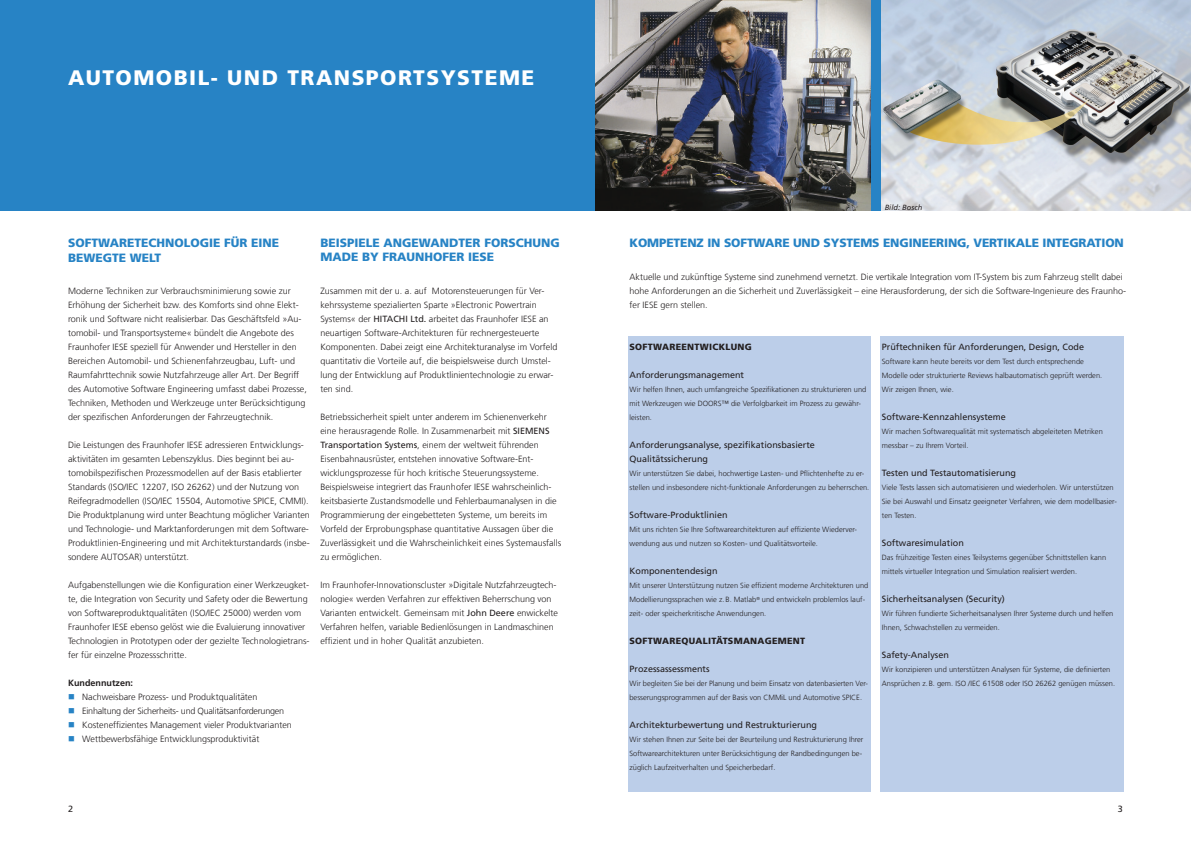
<style>
.page{position:relative;width:1191px;height:842px;background:#fff}
.page>*{position:absolute;margin:0;border:0;box-sizing:border-box;transform-origin:0 0}
.t1{font:900 21px "Frutiger LT Com";letter-spacing:.07em;color:#fff}
.t2{font:900 12px/14.4px "Frutiger LT Com";color:#2783c5}
.t3{font:300 9px/14px "Frutiger LT Com";color:#231f20}
.t4{font:9px/14px "Frutiger LT Com";color:#231f20}
.t5{font:900 9px "Frutiger LT Com";letter-spacing:.03em;color:#231f20}
.t6{font:700 9px "Frutiger LT Com";color:#231f20}
.t7{font:300 7.5px/14px "Frutiger LT Com";color:#231f20}
.t8{font:italic 7.5px "Frutiger LT Com";color:#231f20}
.s1{font-weight:400}
</style>
<div class="page">
<div style="left:0;top:0;width:1191px;height:210px;background:#2783c5"></div>
<img style="left:595px;top:0;width:275px;height:210px">
<img style="left:882px;top:0;width:309px;height:210px">
<div style="left:880px;top:336px;width:244px;height:455px;background:#bccee9"></div>
<div style="left:628px;top:336px;width:242px;height:455px;background:#bccee9"></div>
<h1 class="t1" style="left:68px;top:66px;width:468px">AUTOMOBIL- UND TRANSPORTSYSTEME</h1>
<h2 class="t2" style="left:68px;top:236px;width:213px">SOFTWARETECHNOLOGIE FÜR EINE<br>BEWEGTE WELT</h2>
<p class="t3" style="left:68px;top:284px;width:240px">Moderne Techniken zur Verbrauchsminimierung sowie zur Erhöhung der Sicherheit bzw. des Komforts sind ohne Elekt&shy;ronik und Software nicht realisierbar. Das Geschäftsfeld »Au&shy;tomobil- und Transportsysteme« bündelt die Angebote des Fraunhofer IESE speziell für Anwender und Hersteller in den Bereichen Automobil- und Schienenfahrzeugbau, Luft- und Raumfahrttechnik sowie Nutzfahrzeuge aller Art. Der Begriff des Automotive Software Engineering umfasst dabei Prozesse, Techniken, Methoden und Werkzeuge unter Berücksichtigung der spezifischen Anforderungen der Fahrzeugtechnik.</p>
<p class="t3" style="left:68px;top:438px;width:243px">Die Leistungen des Fraunhofer IESE adressieren Entwicklungs&shy;aktivitäten im gesamten Lebenszyklus. Dies beginnt bei au&shy;tomobilspezifischen Prozessmodellen auf der Basis etablierter Standards (ISO/IEC 12207, ISO 26262) und der Nutzung von Reifegradmodellen (ISO/IEC 15504, Automotive SPICE, CMMI).<br>Die Produktplanung wird unter Beachtung möglicher Varianten und Technologie- und Marktanforderungen mit dem Software-Produktlinien-Engineering und mit Architekturstandards (insbe&shy;sondere AUTOSAR) unterstützt.</p>
<p class="t3" style="left:68px;top:578px;width:243px">Aufgabenstellungen wie die Konfiguration einer Werkzeugket&shy;te, die Integration von Security und Safety oder die Bewertung von Softwareproduktqualitäten (ISO/IEC 25000) werden vom Fraunhofer IESE ebenso gelöst wie die Evaluierung innovativer Technologien in Prototypen oder der gezielte Technologietrans&shy;fer für einzelne Prozessschritte.</p>
<p class="t6" style="left:68px;top:678px;width:67px">Kundennutzen:</p>
<p class="t3" style="left:82px;top:690px;width:211px">Nachweisbare Prozess- und Produktqualitäten Einhaltung der Sicherheits- und Qualitätsanforderungen Kosteneffizientes Management vieler Produktvarianten Wettbewerbsfähige Entwicklungsproduktivität</p>
<h2 class="t2" style="left:320px;top:236px;width:241px">BEISPIELE ANGEWANDTER FORSCHUNG<br>MADE BY FRAUNHOFER IESE</h2>
<p class="t3" style="left:320px;top:284px;width:238px">Zusammen mit der u. a. auf Motorensteuerungen für Ver&shy;kehrssysteme spezialierten Sparte »Electronic Powertrain Systems« der <span class="s1">HITACHI Ltd.</span> arbeitet das Fraunhofer IESE an neuartigen Software-Architekturen für rechnergesteuerte Komponenten. Dabei zeigt eine Architekturanalyse im Vorfeld quantitativ die Vorteile auf, die beispielsweise durch Umstel&shy;lung der Entwicklung auf Produktlinientechnologie zu erwar&shy;ten sind.</p>
<p class="t3" style="left:320px;top:410px;width:242px">Betriebssicherheit spielt unter anderem im Schienenverkehr eine herausragende Rolle. In Zusammenarbeit mit <span class="s1">SIEMENS Transportation Systems</span>, einem der weltweit führenden Eisenbahnausrüster, entstehen innovative Software-Ent&shy;wicklungsprozesse für hoch kritische Steuerungssysteme.<br>Beispielsweise integriert das Fraunhofer IESE wahrscheinlich&shy;keitsbasierte Zustandsmodelle und Fehlerbaumanalysen in die Programmierung der eingebetteten Systeme, um bereits im Vorfeld der Erprobungsphase quantitative Aussagen über die Zuverlässigkeit und die Wahrscheinlichkeit eines Systemausfalls zu ermöglichen.</p>
<p class="t3" style="left:320px;top:578px;width:239px">Im Fraunhofer-Innovationscluster »Digitale Nutzfahrzeugtech&shy;nologie« werden Verfahren zur effektiven Beherrschung von Varianten entwickelt. Gemeinsam mit <span class="s1">John Deere</span> enwickelte Verfahren helfen, variable Bedienlösungen in Landmaschinen effizient und in hoher Qualität anzubieten.</p>
<p class="t8" style="left:884px;top:203px;width:39px">Bild: Bosch</p>
<h2 class="t2" style="left:629px;top:236px;width:496px">KOMPETENZ IN SOFTWARE UND SYSTEMS ENGINEERING, VERTIKALE INTEGRATION</h2>
<p class="t3" style="left:629px;top:270px;width:498px">Aktuelle und zukünftige Systeme sind zunehmend vernetzt. Die vertikale Integration vom IT-System bis zum Fahrzeug stellt dabei hohe Anforderungen an die Sicherheit und Zuverlässigkeit – eine Herausforderung, der sich die Software-Ingenieure des Fraunho&shy;fer IESE gern stellen.</p>
<p class="t5" style="left:629px;top:341px;width:124px">SOFTWAREENTWICKLUNG</p>
<p class="t4" style="left:629px;top:368px;width:116px">Anforderungsmanagement</p>
<p class="t7" style="left:629px;top:382px;width:238px">Wir helfen Ihnen, auch umfangreiche Spezifikationen zu strukturieren und mit Werkzeugen wie DOORS™ die Verfolgbarkeit im Prozess zu gewähr&shy;leisten.</p>
<p class="t4" style="left:629px;top:438px;width:187px">Anforderungsanalyse, spezifikationsbasierte<br>Qualitätssicherung</p>
<p class="t7" style="left:629px;top:466px;width:241px">Wir unterstützen Sie dabei, hochwertige Lasten- und Pflichtenhefte zu er&shy;stellen und insbesondere nicht-funktionale Anforderungen zu beherrschen.</p>
<p class="t4" style="left:629px;top:508px;width:100px">Software-Produktlinien</p>
<p class="t7" style="left:629px;top:522px;width:229px">Mit uns richten Sie Ihre Softwarearchitekturen auf effiziente Wiederver&shy;wendung aus und nutzen so Kosten- und Qualitätsvorteile.</p>
<p class="t4" style="left:629px;top:564px;width:90px">Komponentendesign</p>
<p class="t7" style="left:629px;top:578px;width:240px">Mit unserer Unterstützung nutzen Sie effizient moderne Architekturen und<br>Modellierungssprachen wie z.B. Matlab<sup>®</sup> und entwickeln problemlos lauf&shy;zeit- oder speicherkritische Anwendungen.</p>
<p class="t5" style="left:629px;top:635px;width:177px">SOFTWAREQUALITÄTSMANAGEMENT</p>
<p class="t4" style="left:629px;top:662px;width:82px">Prozessassessments</p>
<p class="t7" style="left:629px;top:676px;width:240px">Wir begleiten Sie bei der Planung und beim Einsatz von datenbasierten Ver&shy;besserungsprogrammen auf der Basis von CMMiL und Automotive SPICE.</p>
<p class="t4" style="left:629px;top:718px;width:189px">Architekturbewertung und Restrukturierung</p>
<p class="t7" style="left:629px;top:732px;width:235px">Wir stehen Ihnen zur Seite bei der Beurteilung und Restrukturierung Ihrer<br>Softwarearchitekturen unter Berücksichtigung der Randbedingungen be&shy;züglich Laufzeitverhalten und Speicherbedarf.</p>
<p class="t4" style="left:882px;top:340px;width:204px">Prüftechniken für Anforderungen, Design, Code</p>
<p class="t7" style="left:882px;top:354px;width:203px">Software kann heute bereits vor dem Test durch entsprechende</p>
<p class="t7" style="left:882px;top:368px;width:222px">Modelle oder strukturierte Reviews halbautomatisch geprüft werden.<br>Wir zeigen Ihnen, wie.</p>
<p class="t4" style="left:882px;top:410px;width:126px">Software-Kennzahlensysteme</p>
<p class="t7" style="left:882px;top:424px;width:222px">Wir machen Softwarequalität mit systematisch abgeleiteten Metriken messbar – zu Ihrem Vorteil.</p>
<p class="t4" style="left:882px;top:466px;width:136px">Testen und Testautomatisierung</p>
<p class="t7" style="left:882px;top:480px;width:236px">Viele Tests lassen sich automatisieren und wiederholen. Wir unterstützen<br>Sie bei Auswahl und Einsatz geeigneter Verfahren, wie dem modellbasier&shy;ten Testen.</p>
<p class="t4" style="left:882px;top:536px;width:84px">Softwaresimulation</p>
<p class="t7" style="left:882px;top:550px;width:226px">Das frühzeitige Testen eines Teilsystems gegenüber Schnittstellen kann mittels virtueller Integration und Simulation realisiert werden.</p>
<p class="t4" style="left:882px;top:592px;width:125px">Sicherheitsanalysen (Security)</p>
<p class="t7" style="left:882px;top:606px;width:233px">Wir führen fundierte Sicherheitsanalysen Ihrer Systeme durch und helfen<br>Ihnen, Schwachstellen zu vermeiden.</p>
<p class="t4" style="left:882px;top:648px;width:69px">Safety-Analysen</p>
<p class="t7" style="left:882px;top:662px;width:235px">Wir konzipieren und unterstützen Analysen für Systeme, die definierten<br>Ansprüchen z.B. gem. ISO /IEC 61508 oder ISO 26262 genügen müssen.</p>
<p class="t4" style="left:68px;top:802px;width:7px">2</p>
<p class="t4" style="left:1118px;top:802px;width:7px">3</p>
</div>
